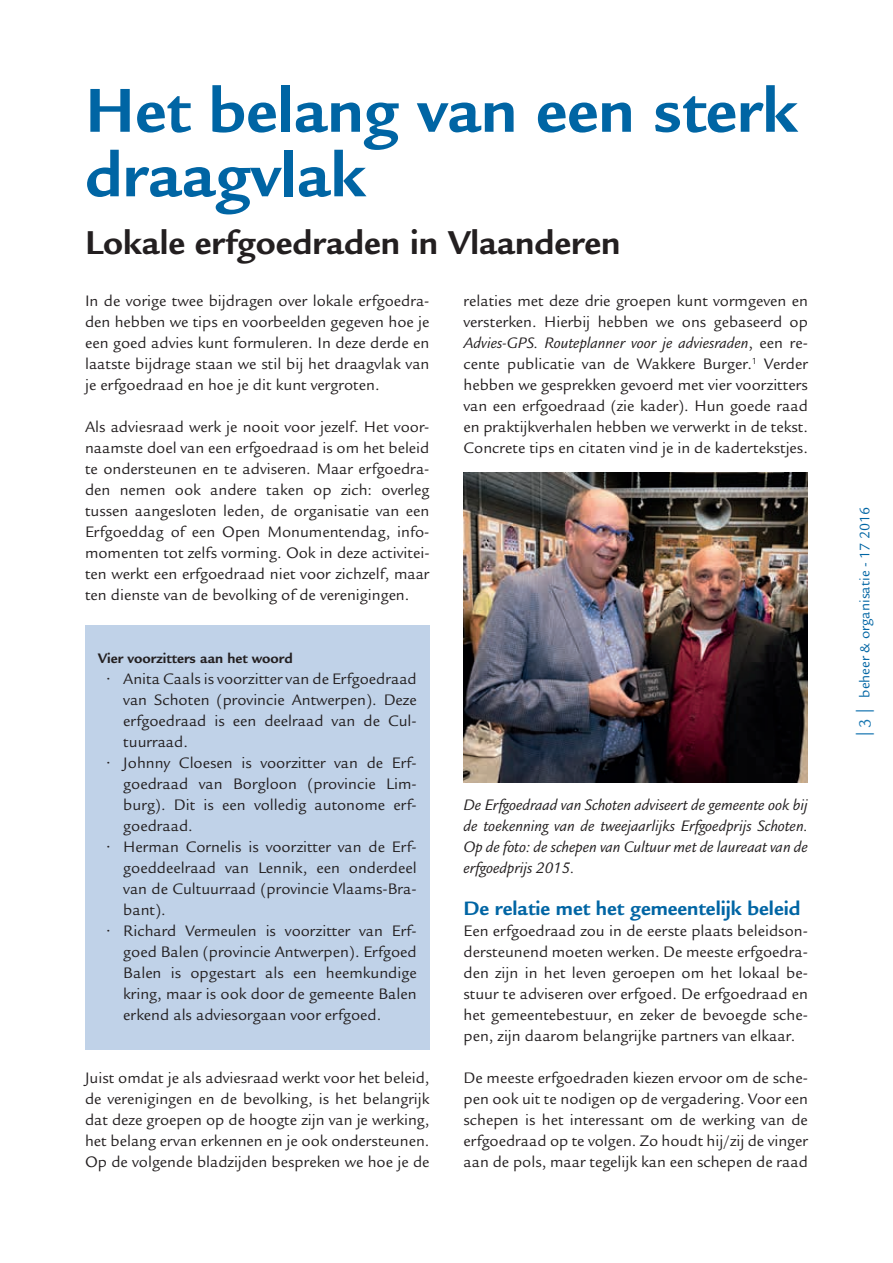
<style>
.page{position:relative;width:893px;height:1263px;background:#fff}
.page>*{position:absolute;margin:0;border:0;box-sizing:border-box;transform-origin:0 0}
.t1{font:700 67.5px/64.5px "Legacy Sans Std";color:#0065a4}
.t2{font:700 36px "Legacy Sans Std";color:#231f20}
.t3{font:700 21px "Legacy Sans Std";color:#0065a4}
.t4{font:16.5px/21px "Legacy Sans Std";color:#231f20;text-align:justify}
.t5{font:italic 16.5px/21px "Legacy Sans Std";color:#231f20;text-align:justify}
.t6{font:15px "Legacy Sans Std";color:#0065a4}
.t7{font:700 15px "Legacy Sans Std";color:#231f20}
.s1{font-style:italic}
.s2{font-family:"Myriad Pro";font-size:18px;color:#1b78b2}
.s3{font-size:18px;color:#1b78b2}
</style>
<div class="page">
<img style="left:463px;top:472px;width:345px;height:310px">
<div style="left:85px;top:625px;width:344px;height:424px;background:#c0d2e8"></div>
<h1 class="t1" style="left:85px;top:79px;width:714px">Het belang van een sterk draagvlak</h1>
<h2 class="t2" style="left:85px;top:221px;width:537px">Lokale erfgoedraden in Vlaanderen</h2>
<p class="t4" style="left:85px;top:290px;width:346px">In de vorige twee bijdragen over lokale erfgoedra&shy;den hebben we tips en voorbeelden gegeven hoe je een goed advies kunt formuleren. In deze derde en laatste bijdrage staan we stil bij het draagvlak van je erfgoedraad en hoe je dit kunt vergroten.</p>
<p class="t4" style="left:85px;top:416px;width:346px">Als adviesraad werk je nooit voor jezelf. Het voor&shy;naamste doel van een erfgoedraad is om het beleid te ondersteunen en te adviseren. Maar erfgoedra&shy;den nemen ook andere taken op zich: overleg tussen aangesloten leden, de organisatie van een Erfgoeddag of een Open Monumentendag, info&shy;momenten tot zelfs vorming. Ook in deze activitei&shy;ten werkt een erfgoedraad niet voor zichzelf, maar ten dienste van de bevolking of de verenigingen.</p>
<p class="t4" style="left:463px;top:291px;width:346px">relaties met deze drie groepen kunt vormgeven en versterken. Hierbij hebben we ons gebaseerd op <span class="s1">Advies-GPS. Routeplanner voor je adviesraden</span>, een re&shy;cente publicatie van de Wakkere Burger.<sup>1</sup> Verder hebben we gesprekken gevoerd met vier voorzitters van een erfgoedraad (zie kader). Hun goede raad en praktijkverhalen hebben we verwerkt in de tekst.<br>Concrete tips en citaten vind je in de kadertekstjes.</p>
<p class="t7" style="left:98px;top:650px;width:196px">Vier voorzitters aan het woord</p>
<p class="t4" style="left:123px;top:668px;width:295px;text-indent:-17px">• Anita Caals is voorzitter van de Erfgoedraad van Schoten (provincie Antwerpen). Deze erfgoedraad is een deelraad van de Cul&shy;tuurraad.</p>
<p class="t4" style="left:123px;top:752px;width:295px;text-indent:-17px">• Johnny Cloesen is voorzitter van de Erf&shy;goedraad van Borgloon (provincie Lim&shy;burg). Dit is een volledig autonome erf&shy;goedraad.</p>
<p class="t4" style="left:123px;top:837px;width:295px;text-indent:-17px">• Herman Cornelis is voorzitter van de Erf&shy;goeddeelraad van Lennik, een onderdeel van de Cultuurraad (provincie Vlaams-Bra&shy;bant).</p>
<p class="t4" style="left:123px;top:921px;width:295px;text-indent:-17px">• Richard Vermeulen is voorzitter van Erf&shy;goed Balen (provincie Antwerpen). Erfgoed Balen is opgestart als een heemkundige kring, maar is ook door de gemeente Balen erkend als adviesorgaan voor erfgoed.</p>
<p class="t4" style="left:85px;top:1068px;width:346px">Juist omdat je als adviesraad werkt voor het beleid, de verenigingen en de bevolking, is het belangrijk dat deze groepen op de hoogte zijn van je werking, het belang ervan erkennen en je ook ondersteunen.<br>Op de volgende bladzijden bespreken we hoe je de</p>
<p class="t5" style="left:463px;top:795px;width:346px">De Erfgoedraad van Schoten adviseert de gemeente ook bij de toekenning van de tweejaarlijks Erfgoedprijs Schoten.<br>Op de foto: de schepen van Cultuur met de laureaat van de erfgoedprijs 2015.</p>
<p class="t3" style="left:463px;top:896px;width:338px">De relatie met het gemeentelijk beleid</p>
<p class="t4" style="left:463px;top:920px;width:346px">Een erfgoedraad zou in de eerste plaats beleidson&shy;dersteunend moeten werken. De meeste erfgoedra&shy;den zijn in het leven geroepen om het lokaal be&shy;stuur te adviseren over erfgoed. De erfgoedraad en het gemeentebestuur, en zeker de bevoegde sche&shy;pen, zijn daarom belangrijke partners van elkaar.</p>
<p class="t4" style="left:463px;top:1067px;width:346px">De meeste erfgoedraden kiezen ervoor om de sche&shy;pen ook uit te nodigen op de vergadering. Voor een schepen is het interessant om de werking van de erfgoedraad op te volgen. Zo houdt hij/zij de vinger aan de pols, maar tegelijk kan een schepen de raad</p>
<p class="t6" style="left:856px;top:736px;width:231px;rotate:-90deg"><span class="s2">|</span> <span class="s3">3</span> <span class="s2">|</span> beheer &amp; organisatie - 17 2016</p>
</div>
